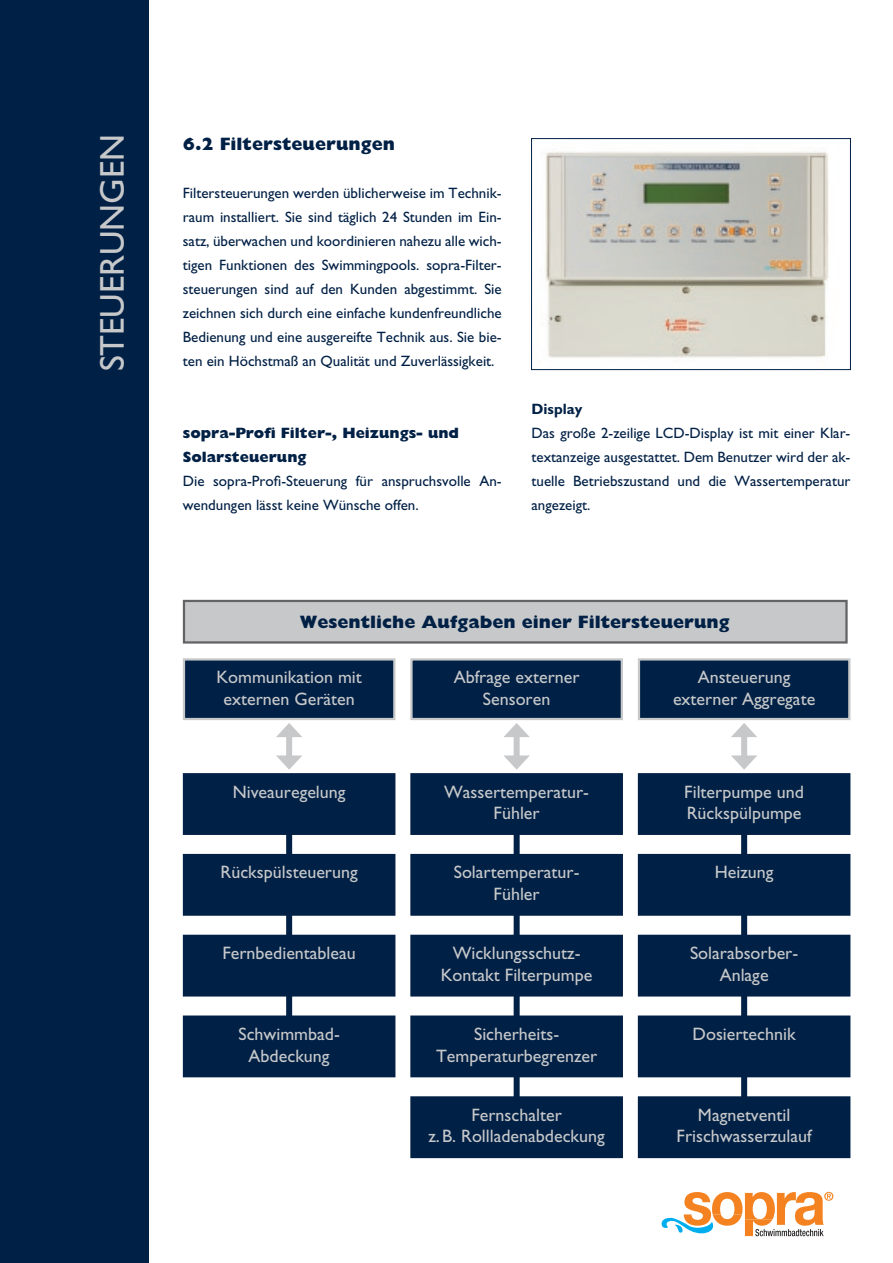
<style>
.page{position:relative;width:893px;height:1263px;background:#fff}
.page>*{position:absolute;margin:0;border:0;box-sizing:border-box;transform-origin:0 0}
.t1{font:34.5px "Gill Sans";color:#c7c8ca}
.t2{font:18px/21.6px "Gill Sans";color:#c7c8ca;text-align:center}
.t3{font:800 18px "Gill Sans";color:#002045}
.t4{font:15px/24px "Gill Sans";color:#002045;text-align:justify}
.t5{font:800 15px/24px "Gill Sans";color:#002045}
.t6{font:700 15px "Gill Sans";color:#002045}
</style>
<div class="page">
<svg style="left:661px;top:1192px;width:172px;height:44px"></svg>
<div style="left:0;top:0;width:149px;height:1263px;background:#002045"></div>
<div style="left:741px;top:732px;width:6px;height:29px;background:#c7c8ca"></div>
<svg style="left:731px;top:723px;width:26px;height:14px"></svg>
<svg style="left:731px;top:755px;width:26px;height:15px"></svg>
<div style="left:514px;top:732px;width:6px;height:29px;background:#c7c8ca"></div>
<svg style="left:504px;top:723px;width:26px;height:14px"></svg>
<svg style="left:504px;top:755px;width:26px;height:15px"></svg>
<div style="left:286px;top:732px;width:6px;height:29px;background:#c7c8ca"></div>
<svg style="left:276px;top:723px;width:26px;height:14px"></svg>
<svg style="left:276px;top:755px;width:26px;height:15px"></svg>
<div style="left:514px;top:791px;width:6px;height:317px;background:#002045"></div>
<div style="left:741px;top:797px;width:6px;height:317px;background:#002045"></div>
<div style="left:286px;top:797px;width:6px;height:238px;background:#002045"></div>
<div style="left:184px;top:659px;width:210px;height:60px;background:#002045"></div>
<div style="left:183px;top:658px;width:212px;height:62px;border:2px solid #c7c8ca"></div>
<div style="left:639px;top:659px;width:210px;height:60px;background:#002045"></div>
<div style="left:638px;top:658px;width:212px;height:62px;border:2px solid #c7c8ca"></div>
<div style="left:411px;top:659px;width:211px;height:60px;background:#002045"></div>
<div style="left:410px;top:658px;width:213px;height:62px;border:2px solid #c7c8ca"></div>
<div style="left:184px;top:774px;width:210px;height:60px;background:#002045"></div>
<div style="left:183px;top:773px;width:212px;height:62px;border:2px solid #002045"></div>
<div style="left:639px;top:774px;width:210px;height:60px;background:#002045"></div>
<div style="left:638px;top:773px;width:212px;height:62px;border:2px solid #002045"></div>
<div style="left:411px;top:774px;width:211px;height:60px;background:#002045"></div>
<div style="left:410px;top:773px;width:213px;height:62px;border:2px solid #002045"></div>
<div style="left:184px;top:855px;width:210px;height:60px;background:#002045"></div>
<div style="left:183px;top:854px;width:212px;height:62px;border:2px solid #002045"></div>
<div style="left:639px;top:855px;width:210px;height:60px;background:#002045"></div>
<div style="left:638px;top:854px;width:212px;height:62px;border:2px solid #002045"></div>
<div style="left:411px;top:855px;width:211px;height:60px;background:#002045"></div>
<div style="left:410px;top:854px;width:213px;height:62px;border:2px solid #002045"></div>
<div style="left:184px;top:936px;width:210px;height:59px;background:#002045"></div>
<div style="left:183px;top:935px;width:212px;height:61px;border:2px solid #002045"></div>
<div style="left:639px;top:936px;width:210px;height:59px;background:#002045"></div>
<div style="left:638px;top:935px;width:212px;height:61px;border:2px solid #002045"></div>
<div style="left:411px;top:936px;width:211px;height:59px;background:#002045"></div>
<div style="left:410px;top:935px;width:213px;height:61px;border:2px solid #002045"></div>
<div style="left:184px;top:1017px;width:210px;height:59px;background:#002045"></div>
<div style="left:183px;top:1015px;width:212px;height:62px;border:2px solid #002045"></div>
<div style="left:411px;top:1017px;width:211px;height:59px;background:#002045"></div>
<div style="left:410px;top:1015px;width:213px;height:62px;border:2px solid #002045"></div>
<div style="left:411px;top:1097px;width:211px;height:60px;background:#002045"></div>
<div style="left:410px;top:1096px;width:213px;height:62px;border:2px solid #002045"></div>
<div style="left:184px;top:601px;width:662px;height:41px;background:#c7c8ca"></div>
<div style="left:183px;top:600px;width:665px;height:44px;border:2px solid #636366"></div>
<div style="left:639px;top:1017px;width:210px;height:59px;background:#002045"></div>
<div style="left:638px;top:1015px;width:212px;height:62px;border:2px solid #002045"></div>
<div style="left:639px;top:1097px;width:210px;height:60px;background:#002045"></div>
<div style="left:638px;top:1096px;width:212px;height:62px;border:2px solid #002045"></div>
<img style="left:545px;top:151px;width:284px;height:207px">
<div style="left:531px;top:138px;width:320px;height:232px;border:1px solid #002045"></div>
<h1 class="t1" style="left:92px;top:371px;width:239px;rotate:-90deg">STEUERUNGEN</h1>
<p class="t3" style="left:183px;top:133px;width:214px">6.2 Filtersteuerungen</p>
<p class="t4" style="left:183px;top:181px;width:320px">Filtersteuerungen werden üblicherweise im Technik&shy;raum installiert. Sie sind täglich 24 Stunden im Ein&shy;satz, überwachen und koordinieren nahezu alle wich&shy;tigen Funktionen des Swimmingpools. sopra-Filter&shy;steuerungen sind auf den Kunden abgestimmt. Sie zeichnen sich durch eine einfache kundenfreundliche Bedienung und eine ausgereifte Technik aus. Sie bie&shy;ten ein Höchstmaß an Qualität und Zuverlässigkeit.</p>
<p class="t5" style="left:183px;top:421px;width:278px">sopra-Profi Filter-, Heizungs- und<br>Solarsteuerung</p>
<p class="t4" style="left:183px;top:469px;width:320px">Die sopra-Profi-Steuerung für anspruchsvolle An&shy;wendungen lässt keine Wünsche offen.</p>
<p class="t6" style="left:531px;top:400px;width:52px">Display</p>
<p class="t4" style="left:531px;top:421px;width:320px">Das große 2-zeilige LCD-Display ist mit einer Klar&shy;textanzeige ausgestattet. Dem Benutzer wird der ak&shy;tuelle Betriebszustand und die Wassertemperatur angezeigt.</p>
<p class="t3" style="left:300px;top:611px;width:431px">Wesentliche Aufgaben einer Filtersteuerung</p>
<p class="t2" style="left:216px;top:666px;width:147px">Kommunikation mit externen Geräten</p>
<p class="t2" style="left:454px;top:666px;width:127px">Abfrage externer<br>Sensoren</p>
<p class="t2" style="left:673px;top:666px;width:144px">Ansteuerung externer Aggregate</p>
<p class="t2" style="left:233px;top:781px;width:114px">Niveauregelung</p>
<p class="t2" style="left:444px;top:781px;width:146px">Wassertemperatur-<br>Fühler</p>
<p class="t2" style="left:684px;top:781px;width:121px;text-align:left">Filterpumpe und<br>Rückspülpumpe</p>
<p class="t2" style="left:221px;top:862px;width:139px">Rückspülsteuerung</p>
<p class="t2" style="left:454px;top:862px;width:127px">Solartemperatur-<br>Fühler</p>
<p class="t2" style="left:715px;top:862px;width:60px">Heizung</p>
<p class="t2" style="left:222px;top:942px;width:135px">Fernbedientableau</p>
<p class="t2" style="left:441px;top:942px;width:153px">Wicklungsschutz-<br>Kontakt Filterpumpe</p>
<p class="t2" style="left:690px;top:942px;width:110px">Solarabsorber-<br>Anlage</p>
<p class="t2" style="left:238px;top:1023px;width:103px">Schwimmbad-<br>Abdeckung</p>
<p class="t2" style="left:436px;top:1023px;width:163px">Sicherheits-<br>Temperaturbegrenzer</p>
<p class="t2" style="left:428px;top:1104px;width:178px">Fernschalter<br>z.B. Rollladenabdeckung</p>
<p class="t2" style="left:693px;top:1023px;width:105px">Dosiertechnik</p>
<p class="t2" style="left:676px;top:1104px;width:137px">Magnetventil<br>Frischwasserzulauf</p>
</div>
